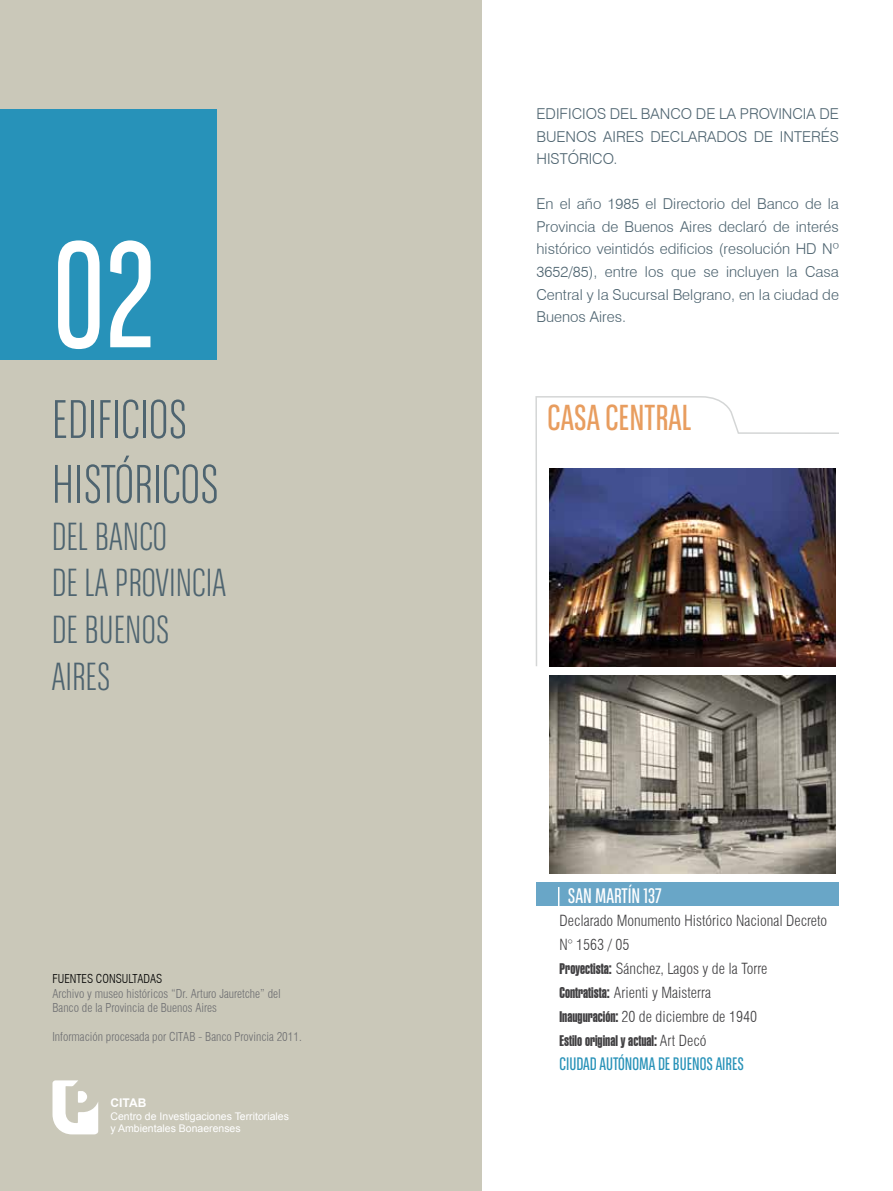
<style>
.page{position:relative;width:893px;height:1191px;background:#fff}
.page>*{position:absolute;margin:0;border:0;box-sizing:border-box;transform-origin:0 0}
.t1{font:150px "BNPP Sans Condensed";color:#fff}
.t2{font:300 54px/64.8px "BNPP Sans Condensed";color:#4e6470}
.t3{font:300 39px/46.8px "BNPP Sans Condensed";color:#4e6470}
.t4{font:36px "BNPP Sans Condensed";color:#e89d5f}
.t5{font:21px "BNPP Sans Condensed";color:#fff}
.t6{font:18px "BNPP Sans Condensed";color:#2892b8}
.t7{font:300 15px/22.5px "Swiss 721 BT";color:#4e6470;text-align:justify}
.t8{font:300 condensed 15px/24px "Swiss 721 BT";color:#414042}
.t9{font:15px "Swiss 911 BT Extra Compressed";color:#414042}
.t10{font:300 condensed 12px/14.4px "Swiss 721 BT";color:#6d6e71}
.t11{font:300 condensed 12px "Swiss 721 BT";color:#000}
.t12{font:700 12px "Arial";color:#fff}
.t13{font:10.5px/12.6px "Arial";color:#fff}
.s1{font-family:"Swiss 911 BT Extra Compressed";font-weight:400;font-stretch:normal}
.s2{font-family:"Swiss 721 BT";font-weight:300;font-stretch:condensed}
</style>
<div class="page">
<div style="left:0;top:0;width:482px;height:1191px;background:#cac8b9"></div>
<div style="left:0;top:109px;width:216px;height:251px;background:#2792b9"></div>
<svg style="left:53px;top:1080px;width:45px;height:54px"></svg>
<div style="left:536px;top:882px;width:303px;height:24px;background:#69a6c7"></div>
<svg style="left:535px;top:396px;width:304px;height:271px"></svg>
<svg style="left:558px;top:887px;width:1px;height:19px"></svg>
<img style="left:549px;top:468px;width:287px;height:198px">
<img style="left:549px;top:675px;width:287px;height:198px">
<h1 class="t1" style="left:52px;top:201px;width:105px">02</h1>
<h2 class="t2" style="left:52px;top:386px;width:169px">EDIFICIOS<br>HISTÓRICOS</h2>
<h3 class="t3" style="left:52px;top:512px;width:176px">DEL BANCO<br>DE LA PROVINCIA<br>DE BUENOS<br>AIRES</h3>
<p class="t11" style="left:52px;top:971px;width:111px">FUENTES CONSULTADAS</p>
<p class="t10" style="left:52px;top:986px;width:230px">Archivo y museo históricos “Dr. Arturo Jauretche” del<br>Banco de la Provincia de Buenos Aires</p>
<p class="t10" style="left:52px;top:1029px;width:251px">Información procesada por CITAB - Banco Provincia 2011.</p>
<p class="t12" style="left:111px;top:1095px;width:37px">CITAB</p>
<p class="t13" style="left:111px;top:1109px;width:180px">Centro de Investigaciones Territoriales y Ambientales Bonaerenses</p>
<p class="t7" style="left:536px;top:103px;width:304px">EDIFICIOS DEL BANCO DE LA PROVINCIA DE BUENOS AIRES DECLARADOS DE INTERÉS HISTÓRICO.</p>
<p class="t7" style="left:536px;top:193px;width:304px">En el año 1985 el Directorio del Banco de la Provincia de Buenos Aires declaró de interés histórico veintidós edificios (resolución HD Nº 3652/85), entre los que se incluyen la Casa Central y la Sucursal Belgrano, en la ciudad de Buenos Aires.</p>
<h3 class="t4" style="left:547px;top:395px;width:14px">CASA</h3>
<h3 class="t4" style="left:605px;top:395px;width:14px">CENTRAL</h3>
<h3 class="t5" style="left:568px;top:882px;width:95px">SAN MARTÍN 137</h3>
<p class="t8" style="left:559px;top:908px;width:269px">Declarado Monumento Histórico Nacional Decreto N° 1563 / 05<br><span class="s1">Proyectista:</span> Sánchez, Lagos y de la Torre<br><span class="s1">Contratista:</span> Arienti y Maisterra<br><span class="s1">Inauguración:</span> 20 de diciembre de 1940</p>
<p class="t9" style="left:559px;top:1032px;width:148px">Estilo original y actual: <span class="s2">Art Decó</span></p>
<p class="t6" style="left:559px;top:1052px;width:14px">CIUDAD</p>
<p class="t6" style="left:599px;top:1052px;width:8px">AUTÓNOMA</p>
<p class="t6" style="left:658px;top:1052px;width:30px">DE BUENOS</p>
<p class="t6" style="left:716px;top:1052px;width:7px">AIRES</p>
</div>
